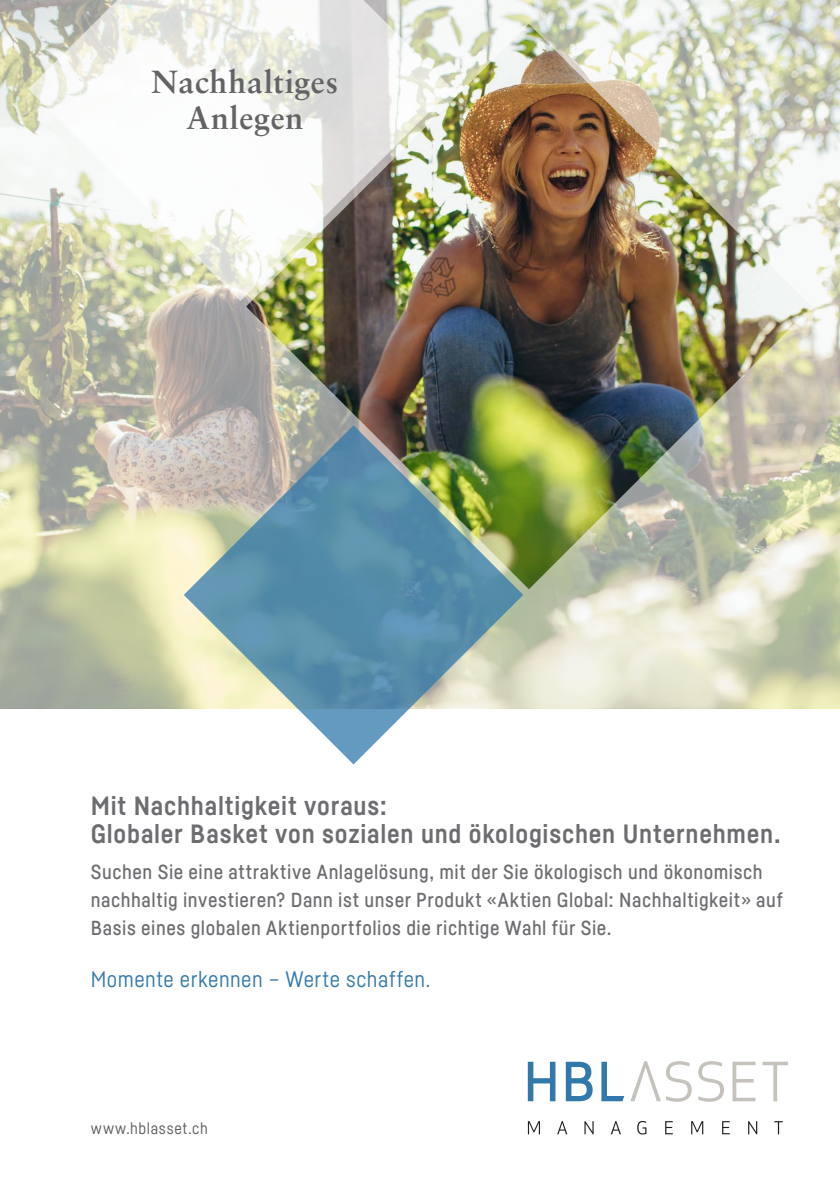
<style>
.page{position:relative;width:840px;height:1191px;background:#fff}
.page>*{position:absolute;margin:0;border:0;box-sizing:border-box;transform-origin:0 0}
.t1{font:700 32px/36.6px "Sabon LT Std";letter-spacing:.02em;color:#636366;text-align:center}
.t2{font:700 26px/28px "Fabrikat";letter-spacing:.025em;color:#6c6d70}
.t3{font:22px "Fabrikat";letter-spacing:.02em;color:#3279ab}
.t4{font:500 20px/28px "Fabrikat";letter-spacing:.025em;color:#6c6d70}
.t5{font:16px "Fabrikat";letter-spacing:.04em;color:#5a5a5d}
</style>
<div class="page">
<img style="left:0;top:0;width:839px;height:709px">
<svg style="left:184px;top:425px;width:339px;height:339px;background:#91adad"></svg>
<img style="left:28px;top:0;width:424px;height:301px">
<svg style="left:527px;top:1121px;width:12px;height:13px"></svg>
<svg style="left:557px;top:1121px;width:10px;height:13px"></svg>
<svg style="left:584px;top:1121px;width:9px;height:13px"></svg>
<svg style="left:611px;top:1121px;width:9px;height:13px"></svg>
<svg style="left:637px;top:1121px;width:9px;height:13px"></svg>
<svg style="left:665px;top:1121px;width:7px;height:13px"></svg>
<svg style="left:691px;top:1121px;width:12px;height:13px"></svg>
<svg style="left:722px;top:1121px;width:7px;height:13px"></svg>
<svg style="left:748px;top:1121px;width:8px;height:13px"></svg>
<svg style="left:774px;top:1121px;width:8px;height:13px"></svg>
<svg style="left:527px;top:1061px;width:28px;height:40px"></svg>
<svg style="left:565px;top:1061px;width:27px;height:40px"></svg>
<svg style="left:601px;top:1061px;width:23px;height:40px"></svg>
<svg style="left:698px;top:1061px;width:25px;height:40px"></svg>
<svg style="left:732px;top:1061px;width:23px;height:40px"></svg>
<svg style="left:762px;top:1061px;width:25px;height:40px"></svg>
<svg style="left:630px;top:1061px;width:61px;height:40px"></svg>
<h1 class="t1" style="left:151px;top:62px;width:188px">Nachhaltiges<br>Anlegen</h1>
<h2 class="t2" style="left:91px;top:791px;width:690px">Mit Nachhaltigkeit voraus:<br>Globaler Basket von sozialen und ökologischen Unternehmen.</h2>
<p class="t4" style="left:91px;top:857px;width:693px">Suchen Sie eine attraktive Anlagelösung, mit der Sie ökologisch und ökonomisch nachhaltig investieren? Dann ist unser Produkt «Aktien Global: Nachhaltigkeit» auf<br>Basis eines globalen Aktienportfolios die richtige Wahl für Sie.</p>
<p class="t3" style="left:91px;top:966px;width:341px">Momente erkennen – Werte schaffen.</p>
<p class="t5" style="left:91px;top:1119px;width:118px">www.hblasset.ch</p>
</div>
